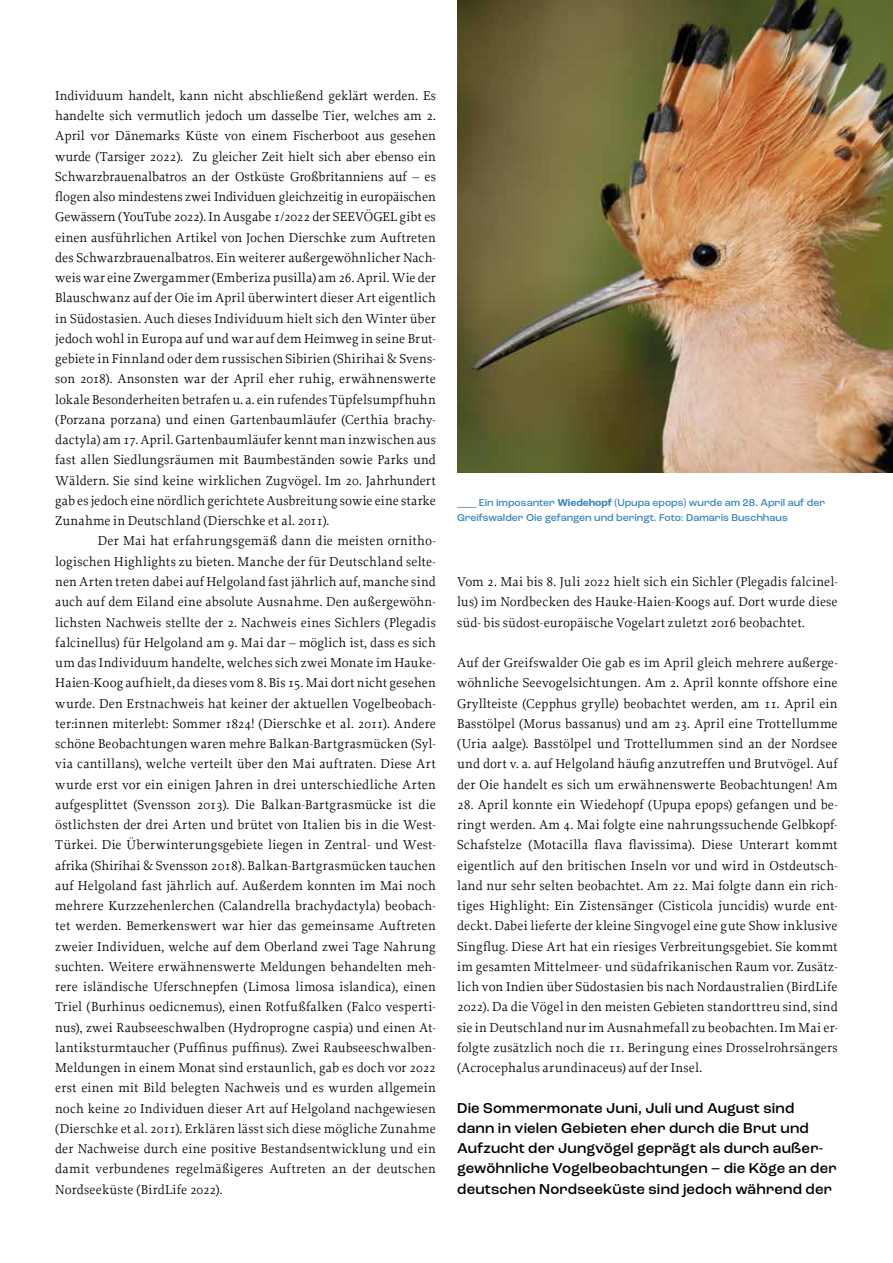
<style>
.page{position:relative;width:893px;height:1263px;background:#fff}
.page>*{position:absolute;margin:0;border:0;box-sizing:border-box;transform-origin:0 0}
.t1{font:500 15px/20.2px "Roc Grotesk";letter-spacing:.01em;color:#000}
.t2{font:13.5px/20.2px "Proforma";letter-spacing:.01em;color:#000;text-align:justify}
.t3{font:500 10.5px/15px "Roc Grotesk";color:#3b87b8}
.s1{font-weight:700}
</style>
<div class="page">
<img style="left:457px;top:0;width:436px;height:472px">
<p class="t2" style="left:55px;top:85px;width:382px">Individuum handelt, kann nicht abschließend geklärt werden. Es handelte sich vermutlich jedoch um dasselbe Tier, welches am 2.<br>April vor Dänemarks Küste von einem Fischerboot aus gesehen wurde (Tarsiger 2022). Zu gleicher Zeit hielt sich aber ebenso ein Schwarzbrauenalbatros an der Ostküste Großbritanniens auf – es flogen also mindestens zwei Individuen gleichzeitig in europäischen Gewässern (YouTube 2022). In Ausgabe 1/2022 der SEEVÖGEL gibt es einen ausführlichen Artikel von Jochen Dierschke zum Auftreten des Schwarzbrauenalbatros. Ein weiterer außergewöhnlicher Nach&shy;weis war eine Zwergammer (Emberiza pusilla) am 26. April. Wie der Blauschwanz auf der Oie im April überwintert dieser Art eigentlich in Südostasien. Auch dieses Individuum hielt sich den Winter über jedoch wohl in Europa auf und war auf dem Heimweg in seine Brut&shy;gebiete in Finnland oder dem russischen Sibirien (Shirihai &amp; Svens&shy;son 2018). Ansonsten war der April eher ruhig, erwähnenswerte lokale Besonderheiten betrafen u. a. ein rufendes Tüpfelsumpfhuhn (Porzana porzana) und einen Gartenbaumläufer (Certhia brachy&shy;dactyla) am 17. April. Gartenbaumläufer kennt man inzwischen aus fast allen Siedlungsräumen mit Baumbeständen sowie Parks und Wäldern. Sie sind keine wirklichen Zugvögel. Im 20. Jahrhundert gab es jedoch eine nördlich gerichtete Ausbreitung sowie eine starke Zunahme in Deutschland (Dierschke et al. 2011).</p>
<p class="t2" style="left:55px;top:531px;width:382px;text-indent:43px">Der Mai hat erfahrungsgemäß dann die meisten ornitho&shy;logischen Highlights zu bieten. Manche der für Deutschland selte&shy;nen Arten treten dabei auf Helgoland fast jährlich auf, manche sind auch auf dem Eiland eine absolute Ausnahme. Den außergewöhn&shy;lichsten Nachweis stellte der 2. Nachweis eines Sichlers (Plegadis falcinellus) für Helgoland am 9. Mai dar – möglich ist, dass es sich um das Individuum handelte, welches sich zwei Monate im Hauke-Haien-Koog aufhielt, da dieses vom 8. Bis 15. Mai dort nicht gesehen wurde. Den Erstnachweis hat keiner der aktuellen Vogelbeobach&shy;ter:innen miterlebt: Sommer 1824! (Dierschke et al. 2011). Andere schöne Beobachtungen waren mehre Balkan-Bartgrasmücken (Syl&shy;via cantillans), welche verteilt über den Mai auftraten. Diese Art wurde erst vor ein einigen Jahren in drei unterschiedliche Arten aufgesplittet (Svensson 2013). Die Balkan-Bartgrasmücke ist die östlichsten der drei Arten und brütet von Italien bis in die West-Türkei. Die Überwinterungsgebiete liegen in Zentral- und West&shy;afrika (Shirihai &amp; Svensson 2018). Balkan-Bartgrasmücken tauchen auf Helgoland fast jährlich auf. Außerdem konnten im Mai noch mehrere Kurzzehenlerchen (Calandrella brachydactyla) beobach&shy;tet werden. Bemerkenswert war hier das gemeinsame Auftreten zweier Individuen, welche auf dem Oberland zwei Tage Nahrung suchten. Weitere erwähnenswerte Meldungen behandelten meh&shy;rere isländische Uferschnepfen (Limosa limosa islandica), einen Triel (Burhinus oedicnemus), einen Rotfußfalken (Falco vesperti&shy;nus), zwei Raubseeschwalben (Hydroprogne caspia) und einen At&shy;lantiksturmtaucher (Puffinus puffinus). Zwei Raubseeschwalben-Meldungen in einem Monat sind erstaunlich, gab es doch vor 2022 erst einen mit Bild belegten Nachweis und es wurden allgemein noch keine 20 Individuen dieser Art auf Helgoland nachgewiesen (Dierschke et al. 2011). Erklären lässt sich diese mögliche Zunahme der Nachweise durch eine positive Bestandsentwicklung und ein damit verbundenes regelmäßigeres Auftreten an der deutschen Nordseeküste (BirdLife 2022).</p>
<p class="t3" style="left:457px;top:495px;width:369px">___ Ein imposanter <span class="s1">Wiedehopf</span> (Upupa epops) wurde am 28. April auf der<br>Greifswalder Oie gefangen und beringt. Foto: Damaris Buschhaus</p>
<p class="t2" style="left:457px;top:571px;width:382px">Vom 2. Mai bis 8. Juli 2022 hielt sich ein Sichler (Plegadis falcinel&shy;lus) im Nordbecken des Hauke-Haien-Koogs auf. Dort wurde diese süd- bis südost-europäische Vogelart zuletzt 2016 beobachtet.</p>
<p class="t2" style="left:457px;top:652px;width:382px">Auf der Greifswalder Oie gab es im April gleich mehrere außerge&shy;wöhnliche Seevogelsichtungen. Am 2. April konnte offshore eine Gryllteiste (Cepphus grylle) beobachtet werden, am 11. April ein Basstölpel (Morus bassanus) und am 23. April eine Trottellumme (Uria aalge). Basstölpel und Trottellummen sind an der Nordsee und dort v. a. auf Helgoland häufig anzutreffen und Brutvögel. Auf der Oie handelt es sich um erwähnenswerte Beobachtungen! Am</p>
<p class="t2" style="left:457px;top:794px;width:382px">28. April konnte ein Wiedehopf (Upupa epops) gefangen und be&shy;ringt werden. Am 4. Mai folgte eine nahrungssuchende Gelbkopf-Schafstelze (Motacilla flava flavissima). Diese Unterart kommt eigentlich auf den britischen Inseln vor und wird in Ostdeutsch&shy;land nur sehr selten beobachtet. Am 22. Mai folgte dann ein rich&shy;tiges Highlight: Ein Zistensänger (Cisticola juncidis) wurde ent&shy;deckt. Dabei lieferte der kleine Singvogel eine gute Show inklusive Singflug. Diese Art hat ein riesiges Verbreitungsgebiet. Sie kommt im gesamten Mittelmeer- und südafrikanischen Raum vor. Zusätz&shy;lich von Indien über Südostasien bis nach Nordaustralien (BirdLife 2022). Da die Vögel in den meisten Gebieten standorttreu sind, sind sie in Deutschland nur im Ausnahmefall zu beobachten. Im Mai er&shy;folgte zusätzlich noch die 11. Beringung eines Drosselrohrsängers (Acrocephalus arundinaceus) auf der Insel.</p>
<p class="t1" style="left:457px;top:1097px;width:381px">Die Sommermonate Juni, Juli und August sind<br>dann in vielen Gebieten eher durch die Brut und Aufzucht der Jungvögel geprägt als durch außer&shy;gewöhnliche Vogelbeobachtungen – die Köge an der deutschen Nordseeküste sind jedoch während der</p>
</div>
